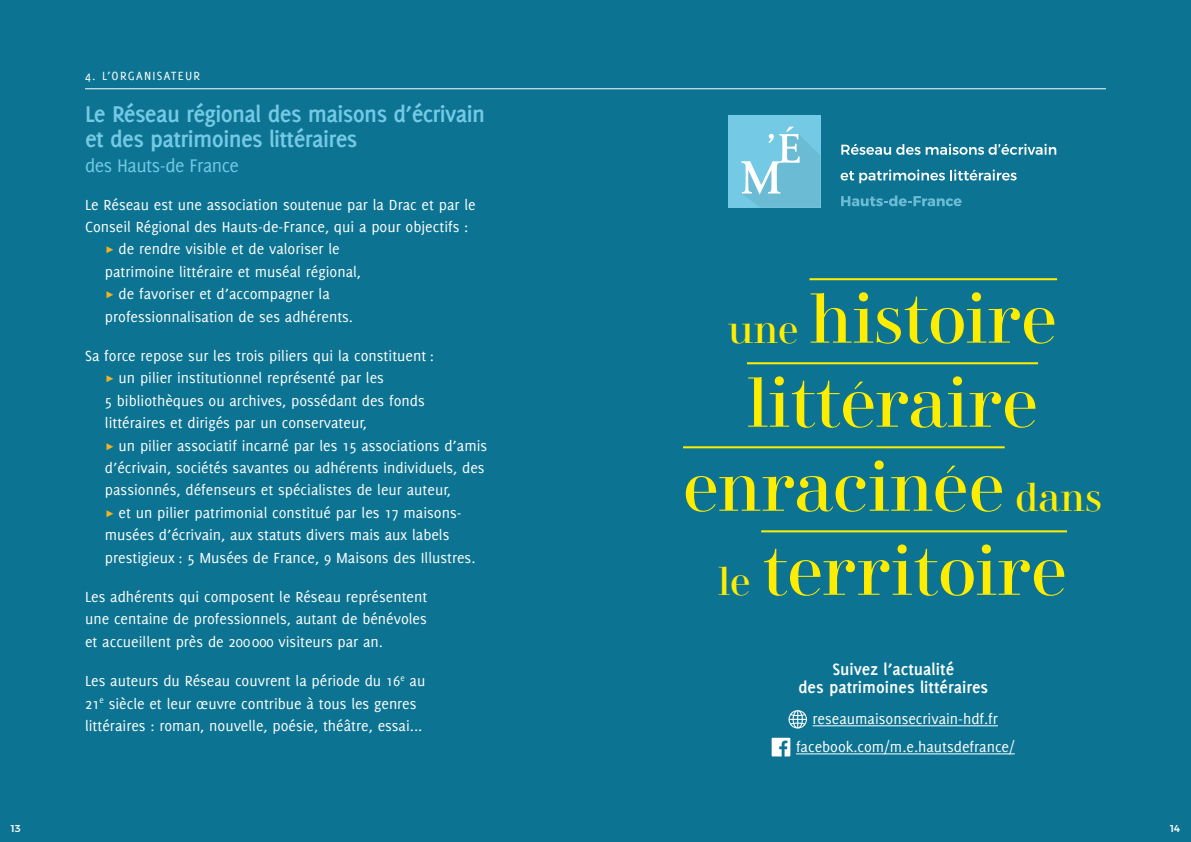
<style>
.page{position:relative;width:1191px;height:842px;background:#0c7492}
.page>*{position:absolute;margin:0;border:0;box-sizing:border-box;transform-origin:0 0}
.t1{font:67.2px/84px "Didonesque";letter-spacing:-.01em;color:#ffed00;text-align:center}
.t2{font:700 25px/25px "Delicious";letter-spacing:-.025em;color:#74c9e5}
.t3{font:20px "Delicious";letter-spacing:-.025em;color:#74c9e5}
.t4{font:700 18px/18px "Delicious";color:#fff;text-align:center}
.t5{font:16px/22.4px "Delicious";color:#fff}
.t6{font:13px "Delicious";letter-spacing:.1em;color:#fff}
.t7{font:500 10px "Montserrat";color:#fff}
.s1{font-family:"Montserrat";font-weight:700;color:#f1b425}
.s2{font-size:38.4px}
</style>
<div class="page">
<hr style="left:85px;top:88px;width:1021px;height:1px;background:#fff">
<hr style="left:812px;top:726px;width:186px;height:1px;background:#fff">
<hr style="left:796px;top:754px;width:218px;height:1px;background:#fff">
<svg style="left:788px;top:710px;width:19px;height:18px"></svg>
<svg style="left:771px;top:738px;width:19px;height:18px"></svg>
<hr style="left:809px;top:278px;width:248px;height:2px;background:#ffed00">
<hr style="left:747px;top:362px;width:291px;height:2px;background:#ffed00">
<hr style="left:683px;top:446px;width:321px;height:2px;background:#ffed00">
<hr style="left:761px;top:530px;width:306px;height:2px;background:#ffed00">
<svg style="left:841px;top:144px;width:215px;height:11px"></svg>
<svg style="left:840px;top:169px;width:176px;height:14px"></svg>
<svg style="left:841px;top:196px;width:120px;height:10px"></svg>
<div style="left:727px;top:115px;width:93px;height:92px;background:#74c9e5"></div>
<svg style="left:741px;top:127px;width:79px;height:80px"></svg>
<p class="t6" style="left:85px;top:68px;width:117px">4. L’ORGANISATEUR</p>
<h2 class="t2" style="left:85px;top:101px;width:401px">Le Réseau régional des maisons d’écrivain et des patrimoines littéraires</h2>
<p class="t3" style="left:85px;top:154px;width:155px">des Hauts-de France</p>
<p class="t5" style="left:85px;top:193px;width:392px">Le Réseau est une association soutenue par la Drac et par le</p>
<p class="t5" style="left:85px;top:215px;width:385px">Conseil Régional des Hauts-de-France, qui a pour objectifs :</p>
<p class="t5" style="left:105px;top:238px;width:236px"><span class="s1">▶</span> de rendre visible et de valoriser le</p>
<p class="t5" style="left:105px;top:260px;width:258px">patrimoine littéraire et muséal régional,</p>
<p class="t5" style="left:105px;top:282px;width:226px"><span class="s1">▶</span> de favoriser et d’accompagner la</p>
<p class="t5" style="left:105px;top:305px;width:250px">professionnalisation de ses adhérents.</p>
<p class="t5" style="left:105px;top:344px;width:384px;text-indent:-20px">Sa force repose sur les trois piliers qui la constituent :<br><span class="s1">▶</span> un pilier institutionnel représenté par les<br>5 bibliothèques ou archives, possédant des fonds littéraires et dirigés par un conservateur,<br><span class="s1">▶</span> un pilier associatif incarné par les 15 associations d’amis d’écrivain, sociétés savantes ou adhérents individuels, des passionnés, défenseurs et spécialistes de leur auteur,<br><span class="s1">▶</span> et un pilier patrimonial constitué par les 17 maisons&shy;musées d’écrivain, aux statuts divers mais aux labels prestigieux : 5 Musées de France, 9 Maisons des Illustres.</p>
<p class="t5" style="left:85px;top:585px;width:344px;text-align:justify">Les adhérents qui composent le Réseau représentent une centaine de professionnels, autant de bénévoles et accueillent près de 200 000 visiteurs par an.</p>
<p class="t5" style="left:85px;top:670px;width:342px">Les auteurs du Réseau couvrent la période du 16<sup>e</sup> au<br>21<sup>e</sup> siècle et leur œuvre contribue à tous les genres littéraires : roman, nouvelle, poésie, théâtre, essai...</p>
<h1 class="t1" style="left:683px;top:279px;width:420px"><span class="s2">une</span> histoire littéraire enracinée <span class="s2">dans le</span> territoire</h1>
<p class="t4" style="left:798px;top:660px;width:191px">Suivez l’actualité<br>des patrimoines littéraires</p>
<p class="t5" style="left:796px;top:704px;width:220px;line-height:28.1px;text-align:center">reseaumaisonsecrivain-hdf.fr facebook.com/m.e.hautsdefrance/</p>
<p class="t7" style="left:11px;top:820px;width:11px">13</p>
<p class="t7" style="left:1170px;top:820px;width:12px">14</p>
</div>
